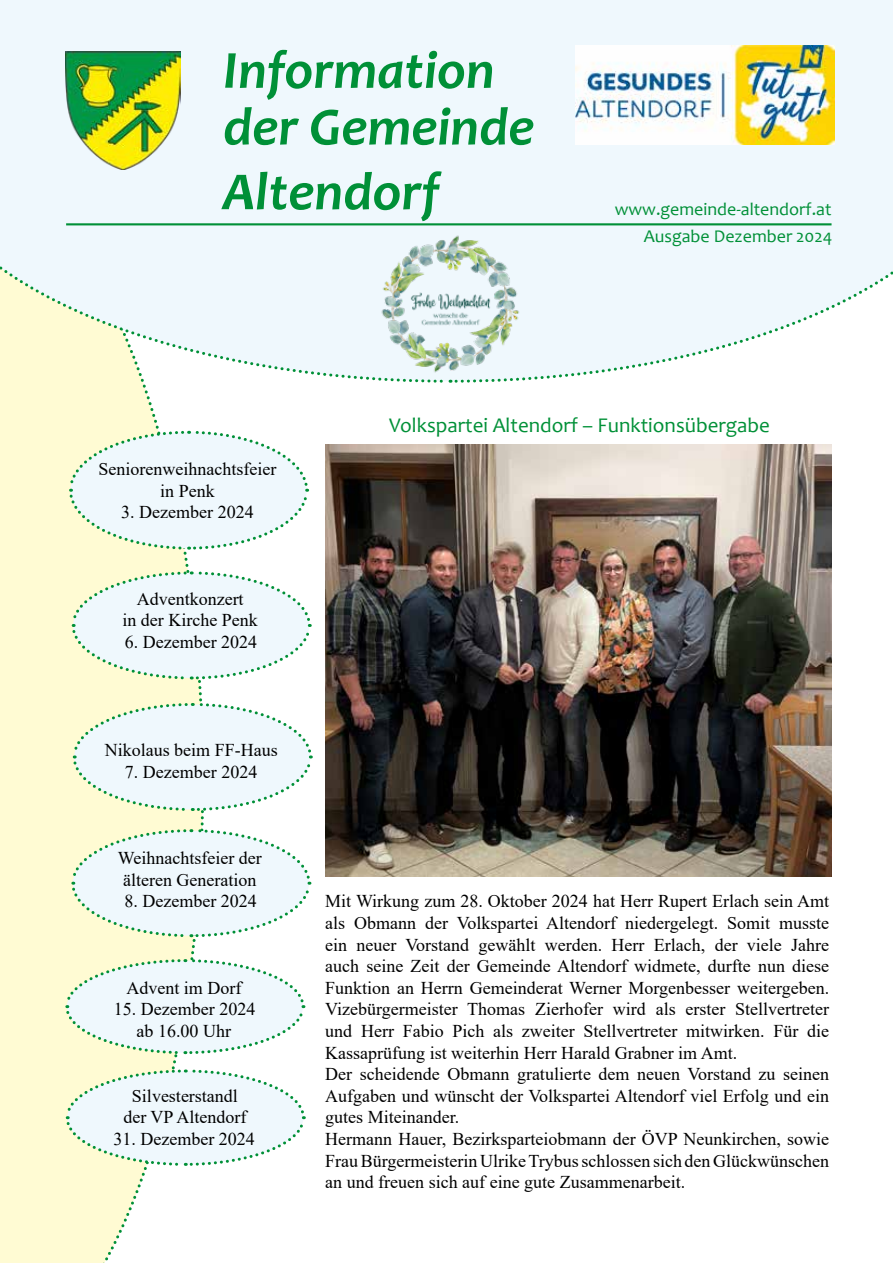
<style>
.page{position:relative;width:893px;height:1263px;background:#fff}
.page>*{position:absolute;margin:0;border:0;box-sizing:border-box;transform-origin:0 0}
.t1{font:italic 700 54px/64.8px "Candara";color:#009037}
.t2{font:21px "Candara";color:#009037}
.t3{font:18px/21.6px "Times New Roman";color:#000;text-align:center}
.t4{font:18px/27.2px "Candara";color:#009037;text-align:right}
</style>
<div class="page">
<svg style="left:0;top:773px;width:204px;height:490px"></svg>
<svg style="left:0;top:384px;width:203px;height:387px;background:#fefbd5"></svg>
<svg style="left:453px;top:133px;width:440px;height:250px"></svg>
<div style="left:450px;top:0;width:443px;height:131px;background:#eff8fd"></div>
<div style="left:0;top:0;width:447px;height:133px;background:#eff8fd"></div>
<svg style="left:0;top:136px;width:450px;height:248px"></svg>
<img style="left:65px;top:52px;width:116px;height:118px">
<img style="left:575px;top:46px;width:259px;height:99px">
<hr style="left:66px;top:223px;width:765px;height:2px;background:#009037">
<svg style="left:71px;top:701px;width:242px;height:111px"></svg>
<svg style="left:70px;top:570px;width:242px;height:111px"></svg>
<svg style="left:70px;top:828px;width:242px;height:111px"></svg>
<svg style="left:67px;top:429px;width:243px;height:122px"></svg>
<svg style="left:64px;top:957px;width:242px;height:99px"></svg>
<img style="left:374px;top:227px;width:154px;height:154px">
<svg style="left:64px;top:1068px;width:242px;height:99px"></svg>
<img style="left:325px;top:444px;width:506px;height:432px">
<h1 class="t1" style="left:223px;top:37px;width:273px">Information</h1>
<h1 class="t1" style="left:223px;top:94px;width:313px">der Gemeinde<br>Altendorf</h1>
<p class="t4" style="left:615px;top:196px;width:219px">www.gemeinde-altendorf.at<br>Ausgabe Dezember 2024</p>
<p class="t3" style="left:99px;top:458px;width:179px">Seniorenweihnachtsfeier in Penk</p>
<p class="t3" style="left:121px;top:501px;width:134px">3. Dezember 2024</p>
<p class="t3" style="left:122px;top:587px;width:137px">Adventkonzert<br>in der Kirche Penk</p>
<p class="t3" style="left:125px;top:631px;width:134px">6. Dezember 2024</p>
<p class="t3" style="left:105px;top:739px;width:174px">Nikolaus beim FF-Haus</p>
<p class="t3" style="left:125px;top:760px;width:134px">7. Dezember 2024</p>
<p class="t3" style="left:118px;top:847px;width:145px;text-align:left">Weihnachtsfeier der älteren Generation</p>
<p class="t3" style="left:124px;top:890px;width:134px">8. Dezember 2024</p>
<p class="t3" style="left:126px;top:976px;width:116px">Advent im Dorf</p>
<p class="t3" style="left:114px;top:998px;width:143px">15. Dezember 2024 ab 16.00 Uhr</p>
<p class="t3" style="left:123px;top:1084px;width:124px">Silvesterstandl der VP Altendorf</p>
<p class="t3" style="left:113px;top:1127px;width:143px">31. Dezember 2024</p>
<p class="t2" style="left:389px;top:412px;width:382px">Volkspartei Altendorf – Funktionsübergabe</p>
<p class="t3" style="left:325px;top:890px;width:505px;text-align:left">Mit Wirkung zum 28. Oktober 2024 hat Herr Rupert Erlach sein Amt als Obmann der Volkspartei Altendorf niedergelegt. Somit musste ein neuer Vorstand gewählt werden. Herr Erlach, der viele Jahre auch seine Zeit der Gemeinde Altendorf widmete, durfte nun diese Funktion an Herrn Gemeinderat Werner Morgenbesser weitergeben.<br>Vizebürgermeister Thomas Zierhofer wird als erster Stellvertreter und Herr Fabio Pich als zweiter Stellvertreter mitwirken. Für die Kassaprüfung ist weiterhin Herr Harald Grabner im Amt.<br>Der scheidende Obmann gratulierte dem neuen Vorstand zu seinen Aufgaben und wünscht der Volkspartei Altendorf viel Erfolg und ein gutes Miteinander.<br>Hermann Hauer, Bezirksparteiobmann der ÖVP Neunkirchen, sowie Frau Bürgermeisterin Ulrike Trybus schlossen sich den Glückwünschen an und freuen sich auf eine gute Zusammenarbeit.</p>
</div>
